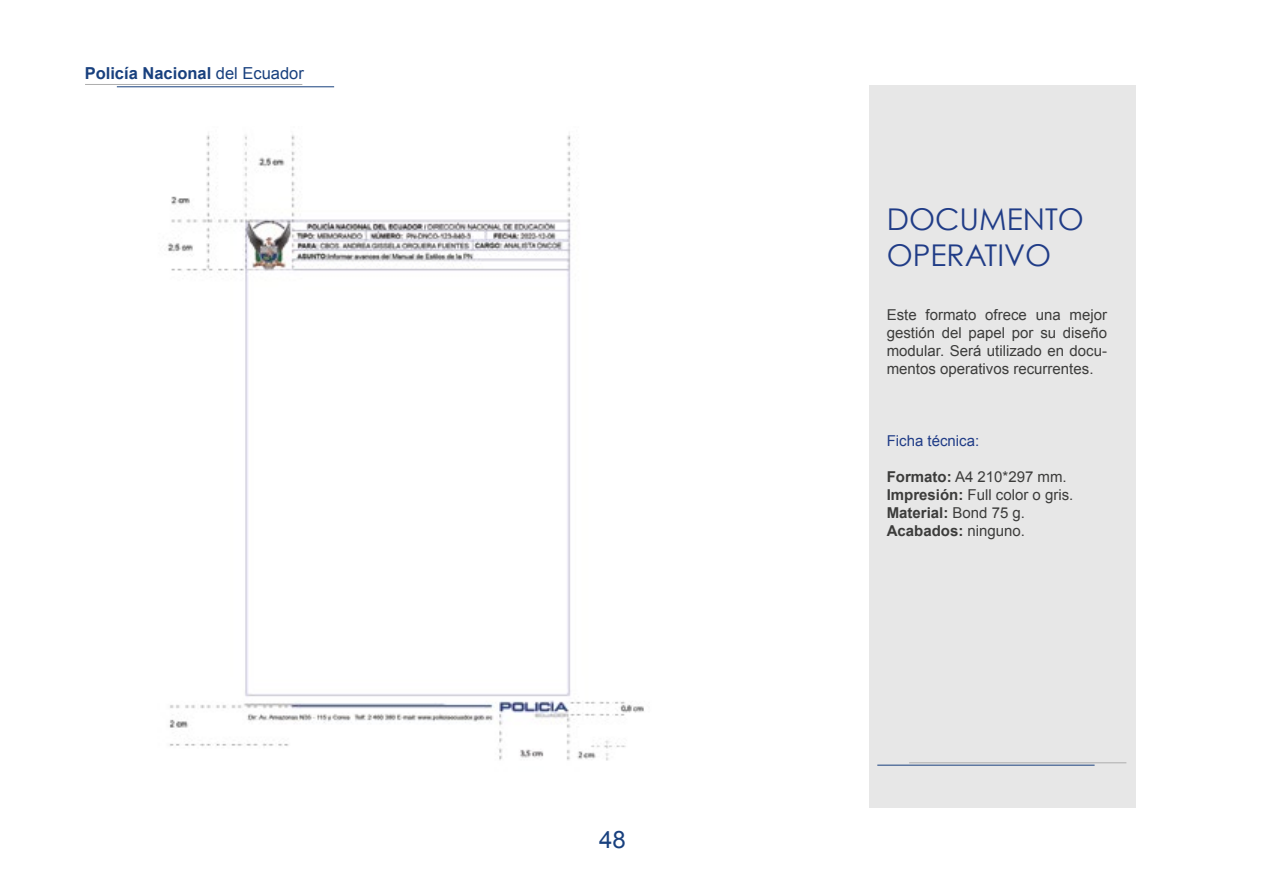
<style>
.page{position:relative;width:1263px;height:893px;background:#fff}
.page>*{position:absolute;margin:0;border:0;box-sizing:border-box;transform-origin:0 0}
.t1{font:30px/36px "Century Gothic";color:#203c87}
.t2{font:24px "Arial";color:#18407e}
.t3{font:700 16.5px "Arial";color:#18407e}
.t4{font:15px/18px "Arial";color:#3c3c3b;text-align:justify}
.t5{font:15px "Arial";color:#203c87}
.s1{font-weight:400}
.s2{font-weight:700}
</style>
<div class="page">
<div style="left:869px;top:85px;width:266px;height:722px;background:#e7e7e7"></div>
<hr style="left:877px;top:765px;width:217px;height:1px;background:#18407e">
<hr style="left:909px;top:762px;width:217px;height:1px;background:#adadad">
<hr style="left:117px;top:86px;width:217px;height:1px;background:#18407e">
<hr style="left:85px;top:84px;width:217px;height:1px;background:#adadad">
<img style="left:167px;top:135px;width:477px;height:626px">
<p class="t3" style="left:85px;top:62px;width:221px">Policía Nacional <span class="s1">del Ecuador</span></p>
<h2 class="t2" style="left:599px;top:824px;width:28px">48</h2>
<h1 class="t1" style="left:887px;top:201px;width:199px">DOCUMENTO<br>OPERATIVO</h1>
<p class="t4" style="left:887px;top:306px;width:222px">Este formato ofrece una mejor gestión del papel por su diseño modular. Será utilizado en docu&shy;mentos operativos recurrentes.</p>
<p class="t5" style="left:887px;top:431px;width:94px">Ficha técnica:</p>
<p class="t4" style="left:887px;top:468px;width:188px;text-align:left"><span class="s2">Formato:</span> A4 210*297 mm.<br><span class="s2">Impresión:</span> Full color o gris.<br><span class="s2">Material:</span> Bond 75 g.<br><span class="s2">Acabados:</span> ninguno.</p>
</div>
